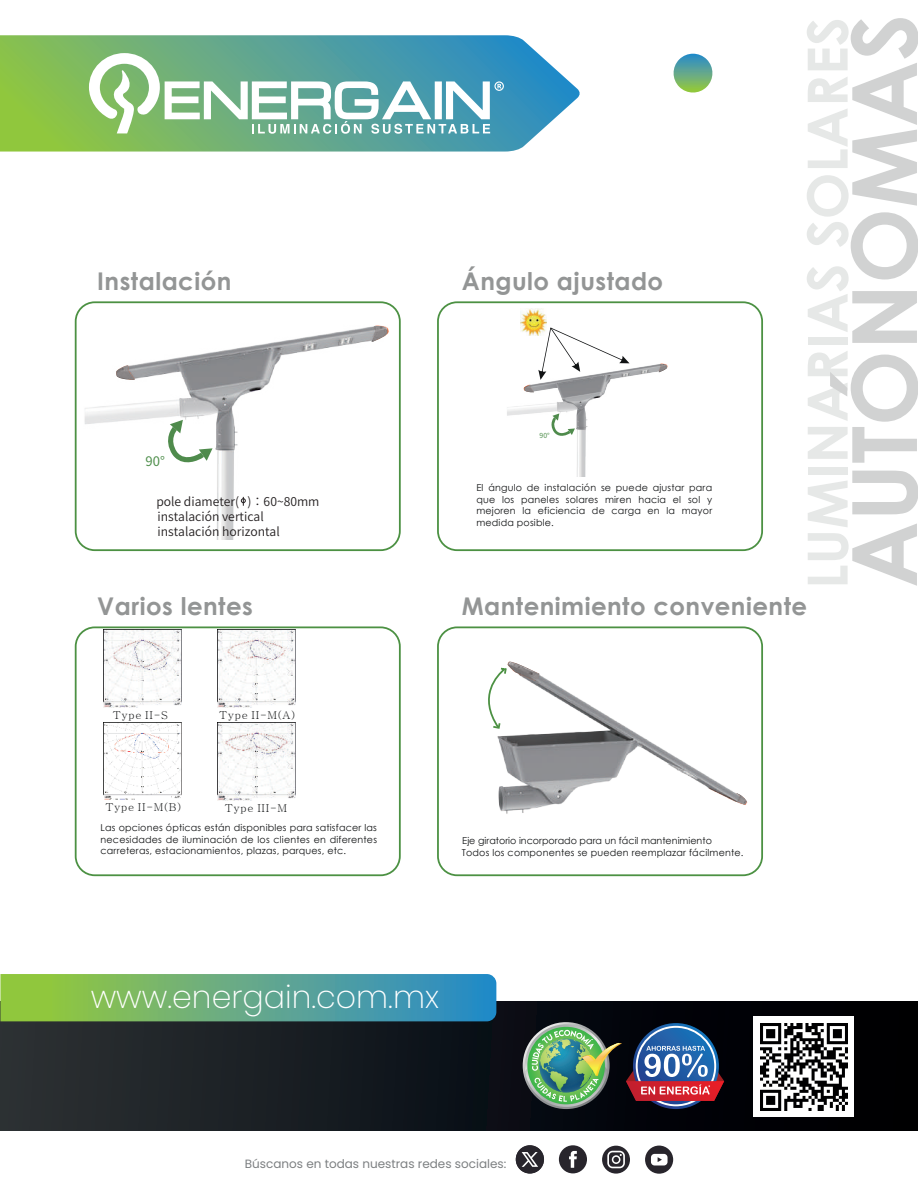
<style>
.page{position:relative;width:918px;height:1188px;background:#fff}
.page>*{position:absolute;margin:0;border:0;box-sizing:border-box;transform-origin:0 0}
.t1{font:700 90px "Century Gothic";color:#d1d2d2}
.t2{font:700 55.5px "Century Gothic";color:#e6e8e7}
.t3{font:200 31.65px "Poppins";color:#fff}
.t4{font:700 24.45px "Century Gothic";letter-spacing:.02em;color:#939595}
.t5{font:13.2px "Source Han Sans CN";color:#4f8f4c}
.t6{font:12.15px/15px "Source Han Sans CN";color:#231f20}
.t7{font:12px "Poppins";color:#7c7f81}
.t8{font:10.8px "Batang";letter-spacing:.065em;color:#111314}
.t9{font:9.6px/11.4px "Century Gothic";letter-spacing:.02em;color:#111314;text-align:justify}
.t10{font:9.6px "Century Gothic";color:#111314}
.t11{font:6.9px "Source Han Sans CN";color:#4f8f4c}
.s1{font-family:"Koz Go Pr 6 N"}
</style>
<div class="page">
<svg style="left:0;top:35px;width:580px;height:117px;background:#75b48e"></svg>
<svg style="left:89px;top:53px;width:415px;height:81px"></svg>
<div style="left:0;top:1001px;width:917px;height:129px;background:linear-gradient(to right,#293034,#000)"></div>
<svg style="left:0;top:974px;width:496px;height:47px;background:#62a984"></svg>
<img style="left:523px;top:1022px;width:201px;height:87px">
<div style="left:559px;top:1145px;width:28px;height:28px;background:#28252c;border-radius:50%"></div>
<svg style="left:569px;top:1151px;width:8px;height:17px"></svg>
<div style="left:645px;top:1146px;width:28px;height:28px;background:#28252c;border-radius:50%"></div>
<svg style="left:651px;top:1154px;width:17px;height:11px"></svg>
<svg style="left:602px;top:1146px;width:28px;height:28px"></svg>
<svg style="left:673px;top:54px;width:40px;height:39px"></svg>
<div style="left:754px;top:1017px;width:100px;height:100px;background:#fff"></div>
<img style="left:760px;top:1023px;width:87px;height:87px">
<div style="left:75px;top:301px;width:326px;height:250px;border:2px solid #4c9143;border-radius:19px"></div>
<div style="left:437px;top:301px;width:326px;height:250px;border:2px solid #4c9143;border-radius:19px"></div>
<div style="left:75px;top:626px;width:326px;height:250px;border:2px solid #4c9143;border-radius:19px"></div>
<div style="left:437px;top:626px;width:326px;height:250px;border:2px solid #4c9143;border-radius:19px"></div>
<img style="left:521px;top:308px;width:25px;height:24px">
<img style="left:104px;top:723px;width:78px;height:77px">
<img style="left:103px;top:630px;width:78px;height:78px">
<img style="left:218px;top:630px;width:77px;height:78px">
<img style="left:218px;top:723px;width:77px;height:77px">
<img style="left:479px;top:626px;width:284px;height:228px">
<svg style="left:479px;top:662px;width:60px;height:68px"></svg>
<svg style="left:708px;top:787px;width:39px;height:18px"></svg>
<img style="left:507px;top:363px;width:161px;height:113px">
<svg style="left:548px;top:413px;width:27px;height:25px"></svg>
<img style="left:84px;top:325px;width:314px;height:214px">
<svg style="left:116px;top:365px;width:19px;height:15px"></svg>
<svg style="left:372px;top:326px;width:16px;height:16px"></svg>
<svg style="left:524px;top:328px;width:106px;height:64px"></svg>
<svg style="left:659px;top:364px;width:8px;height:8px"></svg>
<div style="left:516px;top:1145px;width:28px;height:29px;background:#28252c;border-radius:50%"></div>
<svg style="left:522px;top:1152px;width:16px;height:15px"></svg>
<h3 class="t4" style="left:97px;top:263px;width:136px">Instalación</h3>
<h3 class="t4" style="left:462px;top:263px;width:203px">Ángulo ajustado</h3>
<h3 class="t5" style="left:145px;top:454px;width:21px">90°</h3>
<p class="t6" style="left:156px;top:494px;width:165px">pole diameter( )<span class="s1">：</span>60~80mm instalación vertical instalación horizontal</p>
<p class="t11" style="left:540px;top:432px;width:12px">90°</p>
<p class="t9" style="left:476px;top:482px;width:237px">El ángulo de instalación se puede ajustar para que los paneles solares miren hacia el sol y mejoren la eficiencia de carga en la mayor medida posible.</p>
<h1 class="t1" style="left:816px;top:588px;width:576px;rotate:-90deg">AUTÓNOMAS</h1>
<h2 class="t2" style="left:785px;top:589px;width:573px;rotate:-90deg">LUMINARIAS SOLARES</h2>
<h3 class="t4" style="left:97px;top:587px;width:157px">Varios lentes</h3>
<h3 class="t4" style="left:462px;top:587px;width:347px">Mantenimiento conveniente</h3>
<p class="t8" style="left:113px;top:710px;width:57px">Type II-S</p>
<p class="t8" style="left:219px;top:709px;width:78px">Type II-M(A)</p>
<p class="t8" style="left:105px;top:802px;width:77px">Type II-M(B)</p>
<p class="t8" style="left:225px;top:802px;width:64px">Type III-M</p>
<p class="t9" style="left:101px;top:822px;width:278px">Las opciones ópticas están disponibles para satisfacer las necesidades de iluminación de los clientes en diferentes carreteras, estacionamientos, plazas, parques, etc.</p>
<p class="t10" style="left:462px;top:834px;width:251px">Eje giratorio incorporado para un fácil mantenimiento</p>
<p class="t9" style="left:462px;top:847px;width:283px">Todos los componentes se pueden reemplazar fácilmente.</p>
<h3 class="t3" style="left:91px;top:979px;width:350px">www.energain.com.mx</h3>
<p class="t7" style="left:245px;top:1157px;width:263px">Búscanos en todas nuestras redes sociales:</p>
</div>
